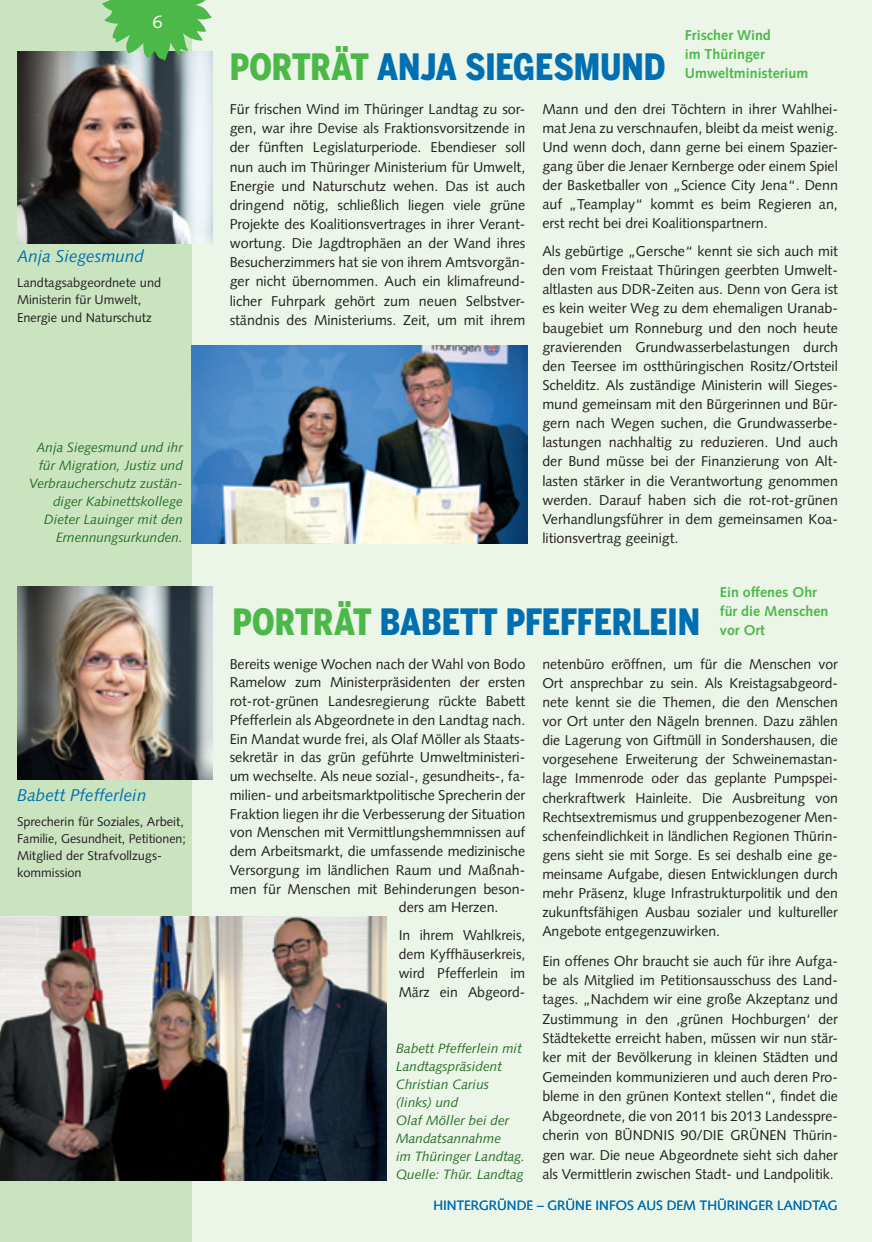
<style>
.page{position:relative;width:872px;height:1242px;background:#ebf5e8}
.page>*{position:absolute;margin:0;border:0;box-sizing:border-box;transform-origin:0 0}
.t1{font:900 36px "Benton Sans Cond";color:#006fb1;scale:.94 1}
.t2{font:18px "Syntax";color:#fff}
.t3{font:italic 17.1px "Syntax";color:#006fb1}
.t4{font:14.25px/19px "Syntax";color:#231f20;text-align:justify}
.t5{font:700 14.25px/19px "Syntax";color:#4cb848}
.t6{font:italic 13.5px/18px "Syntax";color:#266f25;text-align:right}
.t7{font:13.5px "Syntax";color:#006fb1}
.t8{font:12.75px/17.1px "Syntax";color:#231f20}
.s1{color:#4cb848}
</style>
<div class="page">
<div style="left:0;top:0;width:191px;height:1242px;background:#cae4c0"></div>
<img style="left:17px;top:51px;width:196px;height:192px">
<img style="left:17px;top:586px;width:196px;height:193px">
<svg style="left:102px;top:0;width:111px;height:61px"></svg>
<img style="left:191px;top:345px;width:336px;height:198px">
<img style="left:0;top:916px;width:386px;height:264px">
<p class="t2" style="left:152px;top:11px;width:12px">6</p>
<p class="t3" style="left:17px;top:246px;width:129px">Anja Siegesmund</p>
<p class="t8" style="left:17px;top:274px;width:146px">Landtagsabgeordnete und<br>Ministerin für Umwelt,<br>Energie und Naturschutz</p>
<p class="t6" style="left:29px;top:438px;width:156px">Anja Siegesmund und ihr für Migration, Justiz und<br>Verbraucherschutz zustän&shy;diger Kabinettskollege<br>Dieter Lauinger mit den<br>Ernennungsurkunden.</p>
<p class="t3" style="left:17px;top:784px;width:131px">Babett Pfefferlein</p>
<p class="t8" style="left:17px;top:813px;width:170px">Sprecherin für Soziales, Arbeit,<br>Familie, Gesundheit, Petitionen;<br>Mitglied der Strafvollzugs&shy;kommission</p>
<h1 class="t1" style="left:230px;top:45px;width:465px"><span class="s1">PORTRÄT</span> ANJA SIEGESMUND</h1>
<p class="t5" style="left:685px;top:25px;width:125px">Frischer Wind<br>im Thüringer<br>Umweltministerium</p>
<p class="t4" style="left:230px;top:100px;width:297px">Für frischen Wind im Thüringer Landtag zu sor&shy;gen, war ihre Devise als Fraktionsvorsitzende in der fünften Legislaturperiode. Ebendieser soll nun auch im Thüringer Ministerium für Umwelt, Energie und Naturschutz wehen. Das ist auch dringend nötig, schließlich liegen viele grüne Projekte des Koalitionsvertrages in ihrer Verant&shy;wortung. Die Jagdtrophäen an der Wand ihres Besucherzimmers hat sie von ihrem Amtsvorgän&shy;ger nicht übernommen. Auch ein klimafreund&shy;licher Fuhrpark gehört zum neuen Selbstver&shy;ständnis des Ministeriums. Zeit, um mit ihrem</p>
<p class="t4" style="left:542px;top:99px;width:297px">Mann und den drei Töchtern in ihrer Wahlhei&shy;mat Jena zu verschnaufen, bleibt da meist wenig.<br>Und wenn doch, dann gerne bei einem Spazier&shy;gang über die Jenaer Kernberge oder einem Spiel der Basketballer von „Science City Jena“. Denn auf „Teamplay“ kommt es beim Regieren an, erst recht bei drei Koalitionspartnern.</p>
<p class="t4" style="left:542px;top:242px;width:297px">Als gebürtige „Gersche“ kennt sie sich auch mit den vom Freistaat Thüringen geerbten Umwelt&shy;altlasten aus DDR-Zeiten aus. Denn von Gera ist es kein weiter Weg zu dem ehemaligen Uranab&shy;baugebiet um Ronneburg und den noch heute gravierenden Grundwasserbelastungen durch den Teersee im ostthüringischen Rositz/Ortsteil Schelditz. Als zuständige Ministerin will Sieges&shy;mund gemeinsam mit den Bürgerinnen und Bür&shy;gern nach Wegen suchen, die Grundwasserbe&shy;lastungen nachhaltig zu reduzieren. Und auch der Bund müsse bei der Finanzierung von Alt&shy;lasten stärker in die Verantwortung genommen werden. Darauf haben sich die rot-rot-grünen Verhandlungsführer in dem gemeinsamen Koa&shy;litionsvertrag geeinigt.</p>
<h1 class="t1" style="left:232px;top:601px;width:499px"><span class="s1">PORTRÄT</span> BABETT PFEFFERLEIN</h1>
<p class="t5" style="left:720px;top:583px;width:110px">Ein offenes Ohr für die Menschen vor Ort</p>
<p class="t4" style="left:230px;top:654px;width:297px">Bereits wenige Wochen nach der Wahl von Bodo</p>
<p class="t4" style="left:230px;top:673px;width:297px">Ramelow zum Ministerpräsidenten der ersten</p>
<p class="t4" style="left:230px;top:691px;width:297px">rot-rot-grünen Landesregierung rückte Babett</p>
<p class="t4" style="left:230px;top:710px;width:297px">Pfefferlein als Abgeordnete in den Landtag nach.</p>
<p class="t4" style="left:230px;top:729px;width:297px">Ein Mandat wurde frei, als Olaf Möller als Staats-</p>
<p class="t4" style="left:230px;top:748px;width:297px">sekretär in das grün geführte Umweltministeri-</p>
<p class="t4" style="left:230px;top:766px;width:297px">um wechselte. Als neue sozial-, gesundheits-, fa-</p>
<p class="t4" style="left:230px;top:785px;width:297px">milien- und arbeitsmarktpolitische Sprecherin der</p>
<p class="t4" style="left:230px;top:804px;width:297px">Fraktion liegen ihr die Verbesserung der Situation</p>
<p class="t4" style="left:230px;top:823px;width:297px">von Menschen mit Vermittlungshemmnissen auf</p>
<p class="t4" style="left:230px;top:841px;width:297px">dem Arbeitsmarkt, die umfassende medizinische</p>
<p class="t4" style="left:230px;top:860px;width:297px">Versorgung im ländlichen Raum und Maßnah-</p>
<p class="t4" style="left:230px;top:879px;width:297px">men für Menschen mit Behinderungen beson-</p>
<p class="t4" style="left:399px;top:898px;width:101px">ders am Herzen.</p>
<p class="t4" style="left:399px;top:925px;width:128px">In ihrem Wahlkreis, dem Kyffhäuserkreis, wird Pfefferlein im März ein Abgeord-</p>
<p class="t6" style="left:396px;top:1039px;width:131px;text-align:left">Babett Pfefferlein mit<br>Landtagspräsident<br>Christian Carius (links) und<br>Olaf Möller bei der<br>Mandatsannahme<br>im Thüringer Landtag.<br>Quelle: Thür. Landtag</p>
<p class="t4" style="left:542px;top:654px;width:297px">netenbüro eröffnen, um für die Menschen vor Ort ansprechbar zu sein. Als Kreistagsabgeord&shy;nete kennt sie die Themen, die den Menschen vor Ort unter den Nägeln brennen. Dazu zählen die Lagerung von Giftmüll in Sondershausen, die vorgesehene Erweiterung der Schweinemastan&shy;lage Immenrode oder das geplante Pumpspei&shy;cherkraftwerk Hainleite. Die Ausbreitung von Rechtsextremismus und gruppenbezogener Men&shy;schenfeindlichkeit in ländlichen Regionen Thürin&shy;gens sieht sie mit Sorge. Es sei deshalb eine ge&shy;meinsame Aufgabe, diesen Entwicklungen durch mehr Präsenz, kluge Infrastrukturpolitik und den zukunftsfähigen Ausbau sozialer und kultureller Angebote entgegenzuwirken.</p>
<p class="t4" style="left:542px;top:951px;width:297px">Ein offenes Ohr braucht sie auch für ihre Aufga&shy;be als Mitglied im Petitionsausschuss des Land&shy;tages. „Nachdem wir eine große Akzeptanz und Zustimmung in den ‚grünen Hochburgen‘ der Städtekette erreicht haben, müssen wir nun stär&shy;ker mit der Bevölkerung in kleinen Städten und Gemeinden kommunizieren und auch deren Pro&shy;bleme in den grünen Kontext stellen“, findet die Abgeordnete, die von 2011 bis 2013 Landesspre&shy;cherin von BÜNDNIS 90/DIE GRÜNEN Thürin&shy;gen war. Die neue Abgeordnete sieht sich daher als Vermittlerin zwischen Stadt- und Landpolitik.</p>
<p class="t7" style="left:433px;top:1197px;width:19px">Hintergründe</p>
<p class="t7" style="left:557px;top:1197px;width:10px">rüne</p>
<p class="t7" style="left:595px;top:1197px;width:9px">infos</p>
<p class="t7" style="left:637px;top:1197px;width:10px">aus</p>
<p class="t7" style="left:667px;top:1197px;width:172px">dem Thhüringer üringer andtag</p>
<p class="t7" style="left:447px;top:1197px;width:238px">ntergründe – G üne nfos us e</p>
<p class="t7" style="left:777px;top:1197px;width:10px">Landtag</p>
</div>
